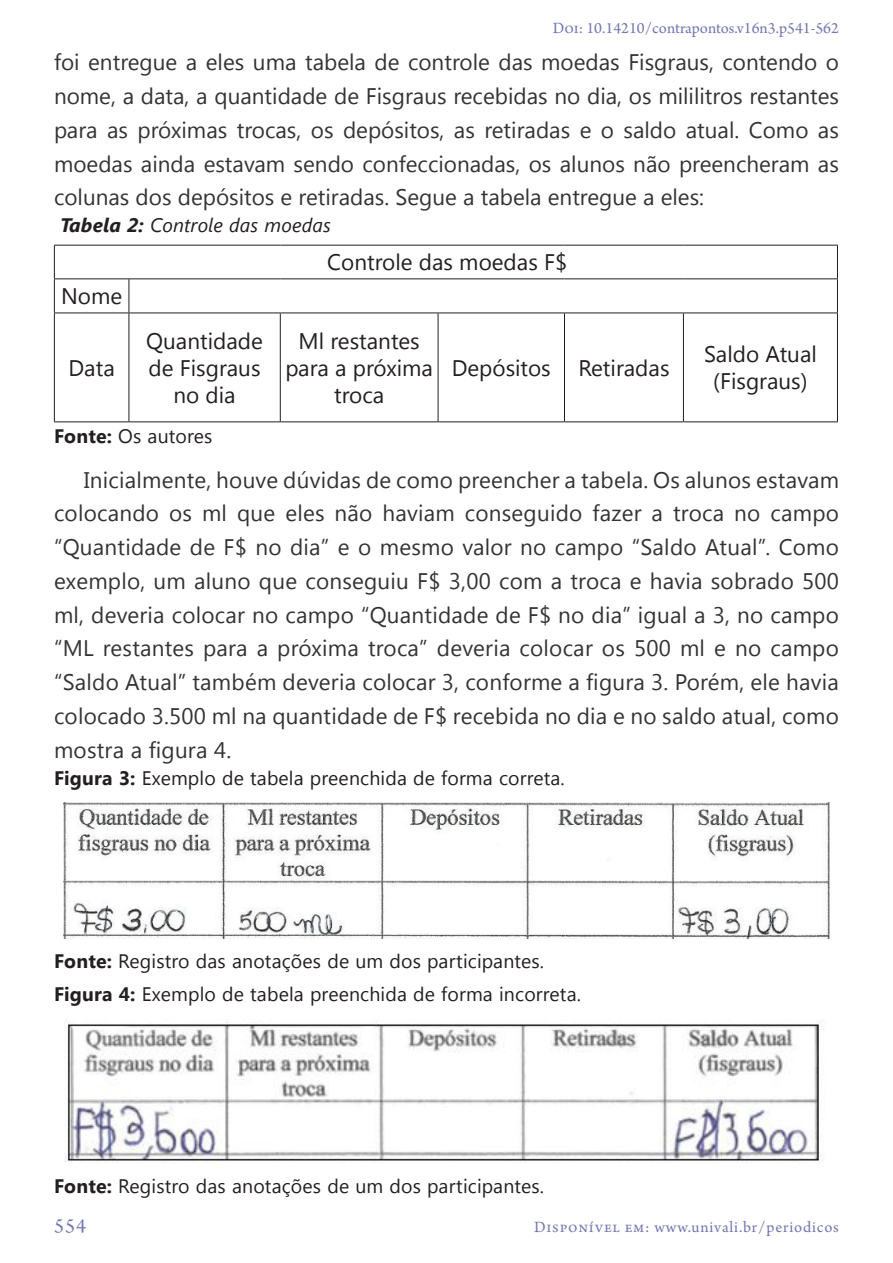
<style>
.page{position:relative;width:893px;height:1263px;background:#fff}
.page>*{position:absolute;margin:0;border:0;box-sizing:border-box;transform-origin:0 0}
.Texto{font:22.5px/33.8px "Segoe UI";color:#333;text-align:justify}
.t1{font:22.5px/27px "Segoe UI";color:#231f20;text-align:center}
.t2{font:21px "Arno Pro";color:#7477b0}
.Legenda{font:19.5px "Segoe UI";letter-spacing:.01em;color:#231f20}
.Legenda-2{font:italic 19.5px "Segoe UI";color:#231f20}
.t3{font:16.5px "Arno Pro";color:#7477b0}
.t4{font:16.5px "Arno Pro";letter-spacing:.05em;color:#7477b0}
.s1{font-weight:700}
</style>
<div class="page">
<hr style="left:54px;top:245px;width:75px;height:1px;background:#231f20">
<hr style="left:54px;top:246px;width:1px;height:32px;background:#231f20">
<hr style="left:129px;top:245px;width:151px;height:1px;background:#231f20">
<hr style="left:280px;top:245px;width:158px;height:1px;background:#231f20">
<hr style="left:438px;top:245px;width:126px;height:1px;background:#231f20">
<hr style="left:564px;top:245px;width:119px;height:1px;background:#231f20">
<hr style="left:683px;top:245px;width:155px;height:1px;background:#231f20">
<hr style="left:837px;top:246px;width:1px;height:32px;background:#231f20">
<hr style="left:54px;top:278px;width:75px;height:1px;background:#231f20">
<hr style="left:54px;top:279px;width:1px;height:34px;background:#231f20">
<hr style="left:129px;top:278px;width:151px;height:1px;background:#231f20">
<hr style="left:129px;top:279px;width:1px;height:34px;background:#231f20">
<hr style="left:280px;top:278px;width:158px;height:1px;background:#231f20">
<hr style="left:438px;top:278px;width:126px;height:1px;background:#231f20">
<hr style="left:564px;top:278px;width:119px;height:1px;background:#231f20">
<hr style="left:683px;top:278px;width:155px;height:1px;background:#231f20">
<hr style="left:837px;top:279px;width:1px;height:34px;background:#231f20">
<hr style="left:54px;top:313px;width:75px;height:1px;background:#231f20">
<hr style="left:54px;top:313px;width:1px;height:108px;background:#231f20">
<hr style="left:129px;top:313px;width:151px;height:1px;background:#231f20">
<hr style="left:129px;top:313px;width:1px;height:108px;background:#231f20">
<hr style="left:280px;top:313px;width:158px;height:1px;background:#231f20">
<hr style="left:280px;top:313px;width:1px;height:108px;background:#231f20">
<hr style="left:438px;top:313px;width:126px;height:1px;background:#231f20">
<hr style="left:438px;top:313px;width:1px;height:108px;background:#231f20">
<hr style="left:564px;top:313px;width:119px;height:1px;background:#231f20">
<hr style="left:564px;top:313px;width:1px;height:108px;background:#231f20">
<hr style="left:683px;top:313px;width:155px;height:1px;background:#231f20">
<hr style="left:683px;top:313px;width:1px;height:108px;background:#231f20">
<hr style="left:837px;top:313px;width:1px;height:108px;background:#231f20">
<hr style="left:54px;top:421px;width:75px;height:1px;background:#231f20">
<hr style="left:129px;top:421px;width:151px;height:1px;background:#231f20">
<hr style="left:280px;top:421px;width:158px;height:1px;background:#231f20">
<hr style="left:438px;top:421px;width:126px;height:1px;background:#231f20">
<hr style="left:564px;top:421px;width:119px;height:1px;background:#231f20">
<hr style="left:683px;top:421px;width:155px;height:1px;background:#231f20">
<img style="left:64px;top:803px;width:765px;height:136px">
<img style="left:65px;top:1019px;width:759px;height:144px">
<p class="t3" style="left:553px;top:18px;width:288px">Doi: 10.14210/contrapontos.v16n3.p541-562</p>
<p class="Texto" style="left:54px;top:45px;width:786px">foi entregue a eles uma tabela de controle das moedas Fisgraus, contendo o nome, a data, a quantidade de Fisgraus recebidas no dia, os mililitros restantes para as próximas trocas, os depósitos, as retiradas e o saldo atual. Como as moedas ainda estavam sendo confeccionadas, os alunos não preencheram as colunas dos depósitos e retiradas. Segue a tabela entregue a eles:</p>
<p class="Legenda-2" style="left:60px;top:212px;width:272px"><span class="s1">Tabela 2:</span> Controle das moedas</p>
<p class="t1" style="left:327px;top:248px;width:241px">Controle das moedas F$</p>
<p class="t1" style="left:61px;top:282px;width:63px">Nome</p>
<p class="t1" style="left:69px;top:353px;width:48px">Data</p>
<p class="t1" style="left:146px;top:326px;width:118px">Quantidade de Fisgraus no dia</p>
<p class="t1" style="left:285px;top:326px;width:149px">Ml restantes para a próxima troca</p>
<p class="t1" style="left:452px;top:353px;width:101px">Depósitos</p>
<p class="t1" style="left:578px;top:353px;width:93px">Retiradas</p>
<p class="t1" style="left:704px;top:340px;width:114px">Saldo Atual (Fisgraus)</p>
<p class="Legenda" style="left:54px;top:423px;width:160px"><span class="s1">Fonte:</span> Os autores</p>
<p class="Texto" style="left:54px;top:462px;width:786px;text-indent:30px">Inicialmente, houve dúvidas de como preencher a tabela. Os alunos estavam colocando os ml que eles não haviam conseguido fazer a troca no campo “Quantidade de F$ no dia” e o mesmo valor no campo “Saldo Atual”. Como exemplo, um aluno que conseguiu F$ 3,00 com a troca e havia sobrado 500 ml, deveria colocar no campo “Quantidade de F$ no dia” igual a 3, no campo “ML restantes para a próxima troca” deveria colocar os 500 ml e no campo “Saldo Atual” também deveria colocar 3, conforme a figura 3. Porém, ele havia colocado 3.500 ml na quantidade de F$ recebida no dia e no saldo atual, como mostra a figura 4.</p>
<p class="Legenda" style="left:54px;top:764px;width:512px"><span class="s1">Figura 3:</span> Exemplo de tabela preenchida de forma correta.</p>
<p class="Legenda" style="left:54px;top:947px;width:492px"><span class="s1">Fonte:</span> Registro das anotações de um dos participantes.</p>
<p class="Legenda" style="left:54px;top:980px;width:528px"><span class="s1">Figura 4:</span> Exemplo de tabela preenchida de forma incorreta.</p>
<p class="Legenda" style="left:54px;top:1173px;width:492px"><span class="s1">Fonte:</span> Registro das anotações de um dos participantes.</p>
<p class="t2" style="left:54px;top:1213px;width:34px">554</p>
<p class="t4" style="left:534px;top:1217px;width:306px">Disponível em: www.univali.br/periodicos</p>
</div>
